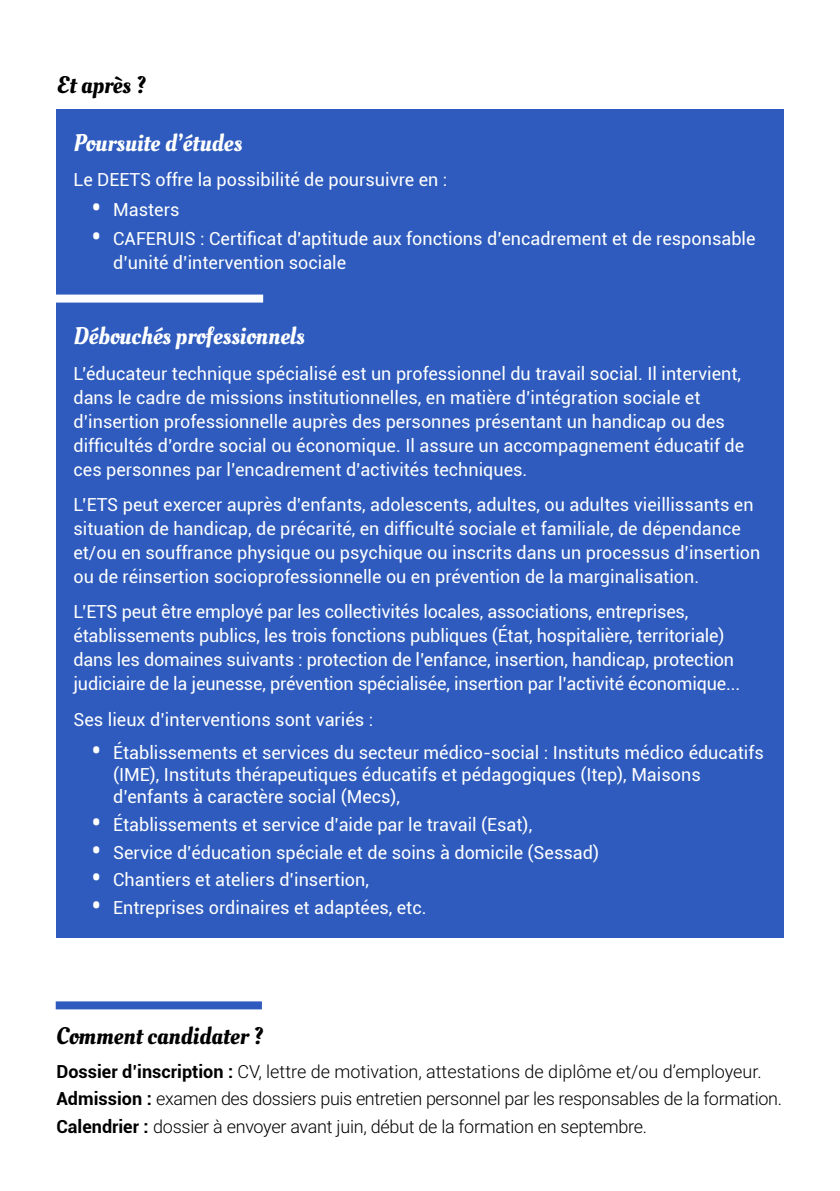
<style>
.page{position:relative;width:840px;height:1191px;background:#fff}
.page>*{position:absolute;margin:0;border:0;box-sizing:border-box;transform-origin:0 0}
.H2_blanc{font:24px "Oleo Script";color:#fff}
.H1_Présentation{font:24px "Oleo Script";color:#000}
.P_texte_blanc{font:18px/24px "Roboto";color:#fff}
.P_puces_candidater{font:300 18px "Roboto";letter-spacing:-.015em;color:#000}
.s1{font-weight:900;font-size:24px}
.s2{font-weight:700}
</style>
<div class="page">
<div style="left:56px;top:1001px;width:206px;height:8px;background:#2e5bbd"></div>
<div style="left:56px;top:109px;width:727px;height:829px;background:#2e5bbd"></div>
<div style="left:41px;top:294px;width:222px;height:8px;background:#fff"></div>
<h1 class="H1_Présentation" style="left:57px;top:71px;width:90px">Et après ?</h1>
<h2 class="H2_blanc" style="left:73px;top:128px;width:170px">Poursuite d’études</h2>
<p class="P_texte_blanc" style="left:73px;top:167px;width:375px">Le DEETS offre la possibilité de poursuivre en :</p>
<p class="P_texte_blanc" style="left:92px;top:196px;width:89px"><span class="s1">•</span> Masters</p>
<p class="P_texte_blanc" style="left:113px;top:226px;width:643px;text-indent:-21px"><span class="s1">•</span> CAFERUIS : Certificat d’aptitude aux fonctions d’encadrement et de responsable d’unité d’intervention sociale</p>
<h2 class="H2_blanc" style="left:73px;top:322px;width:233px">Débouchés professionnels</h2>
<p class="P_texte_blanc" style="left:73px;top:360px;width:671px">L’éducateur technique spécialisé est un professionnel du travail social. Il intervient, dans le cadre de missions institutionnelles, en matière d’intégration sociale et d’insertion professionnelle auprès des personnes présentant un handicap ou des difficultés d’ordre social ou économique. Il assure un accompagnement éducatif de ces personnes par l’encadrement d’activités techniques.</p>
<p class="P_texte_blanc" style="left:73px;top:492px;width:688px">L’ETS peut exercer auprès d’enfants, adolescents, adultes, ou adultes vieillissants en situation de handicap, de précarité, en difficulté sociale et familiale, de dépendance et/ou en souffrance physique ou psychique ou inscrits dans un processus d’insertion ou de réinsertion socioprofessionnelle ou en prévention de la marginalisation.</p>
<p class="P_texte_blanc" style="left:73px;top:599px;width:668px">L’ETS peut être employé par les collectivités locales, associations, entreprises, établissements publics, les trois fonctions publiques (État, hospitalière, territoriale) dans les domaines suivants : protection de l’enfance, insertion, handicap, protection judiciaire de la jeunesse, prévention spécialisée, insertion par l’activité économique...</p>
<p class="P_texte_blanc" style="left:73px;top:706px;width:301px">Ses lieux d’interventions sont variés :</p>
<p class="P_texte_blanc" style="left:113px;top:741px;width:651px;line-height:22px;text-indent:-21px"><span class="s1">•</span> Établissements et services du secteur médico-social : Instituts médico éducatifs (IME), Instituts thérapeutiques éducatifs et pédagogiques (Itep), Maisons d’enfants à caractère social (Mecs),</p>
<p class="P_texte_blanc" style="left:92px;top:811px;width:441px"><span class="s1">•</span> Établissements et service d’aide par le travail (Esat),</p>
<p class="P_texte_blanc" style="left:92px;top:839px;width:508px"><span class="s1">•</span> Service d’éducation spéciale et de soins à domicile (Sessad)</p>
<p class="P_texte_blanc" style="left:92px;top:867px;width:278px"><span class="s1">•</span> Chantiers et ateliers d’insertion,</p>
<p class="P_texte_blanc" style="left:92px;top:894px;width:336px"><span class="s1">•</span> Entreprises ordinaires et adaptées, etc.</p>
<h1 class="H1_Présentation" style="left:56px;top:1021px;width:208px">Comment candidater ?</h1>
<p class="P_puces_candidater" style="left:56px;top:1058px;width:706px"><span class="s2">Dossier d’inscription :</span> CV, lettre de motivation, attestations de diplôme et/ou d’employeur.</p>
<p class="P_puces_candidater" style="left:56px;top:1086px;width:726px"><span class="s2">Admission :</span> examen des dossiers puis entretien personnel par les responsables de la formation.</p>
<p class="P_puces_candidater" style="left:56px;top:1113px;width:592px"><span class="s2">Calendrier :</span> dossier à envoyer avant juin, début de la formation en septembre.</p>
</div>
